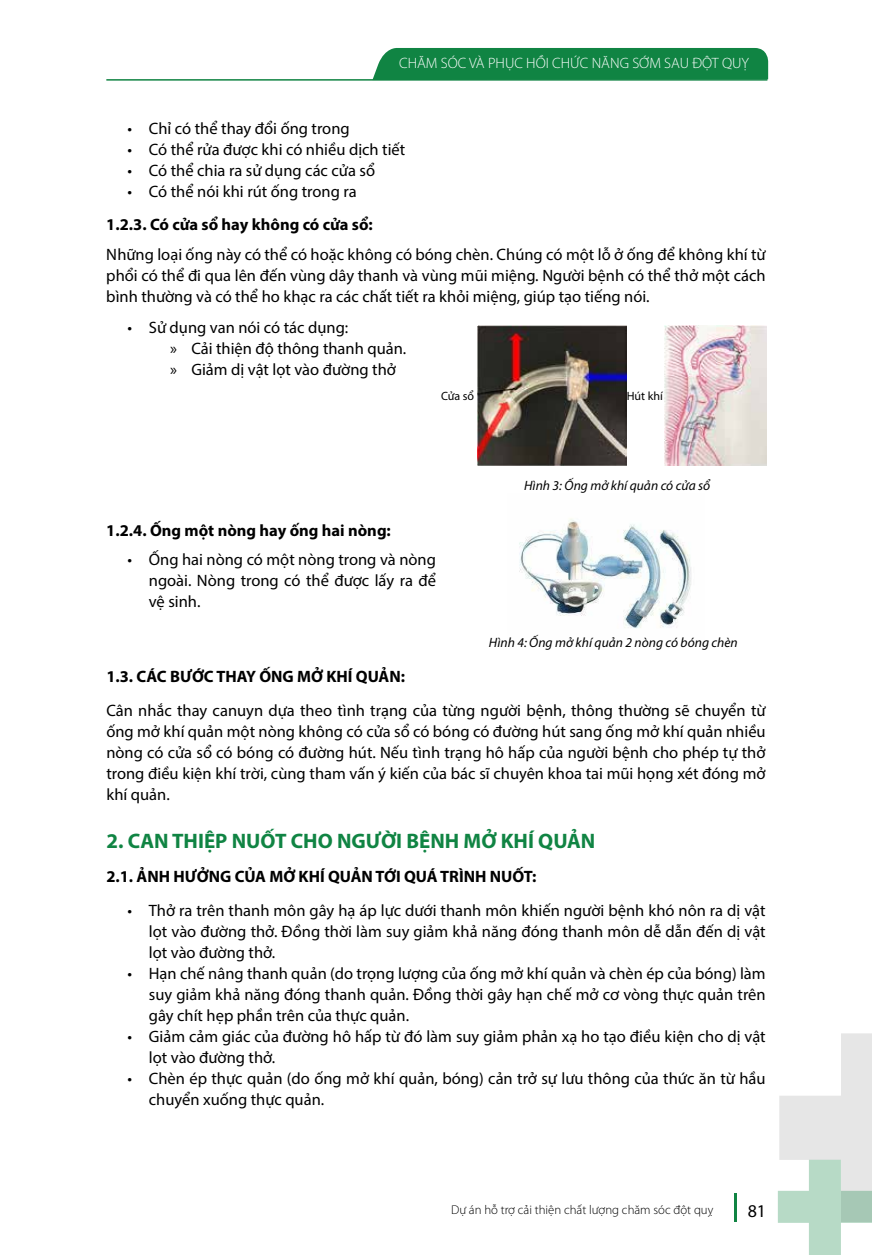
<style>
.page{position:relative;width:872px;height:1255px;background:#fff}
.page>*{position:absolute;margin:0;border:0;box-sizing:border-box;transform-origin:0 0}
.t1{font:700 21px "Myriad Pro";color:#108443}
.t2{font:18px "Myriad Pro";color:#000}
.t3{font:16.5px/21px "Myriad Pro";color:#000;text-align:justify}
.t4{font:700 16.5px "Myriad Pro";color:#000}
.t5{font:300 15px "Myriad Pro";color:#fff}
.t6{font:italic 13.5px "Myriad Pro";color:#000}
.t7{font:300 12.75px "Myriad Pro";color:#000}
.t8{font:12px "Myriad Pro";color:#000}
</style>
<div class="page">
<div style="left:372px;top:48px;width:396px;height:32px;background:#108443"></div>
<hr style="left:106px;top:79px;width:661px;height:2px;background:#108443">
<hr style="left:733px;top:1192px;width:3px;height:29px;background:#108443">
<svg style="left:778px;top:1033px;width:94px;height:221px"></svg>
<img style="left:478px;top:325px;width:148px;height:141px">
<img style="left:664px;top:325px;width:102px;height:141px">
<img style="left:519px;top:518px;width:172px;height:111px">
<p class="t5" style="left:399px;top:54px;width:351px">CHĂM SÓC VÀ PHỤC HỒI CHỨC NĂNG SỚM SAU ĐỘT QUỴ</p>
<p class="t3" style="left:128px;top:117px;width:224px">• Chỉ có thể thay đổi ống trong</p>
<p class="t3" style="left:128px;top:138px;width:279px">• Có thể rửa được khi có nhiều dịch tiết</p>
<p class="t3" style="left:128px;top:159px;width:249px">• Có thể chia ra sử dụng các cửa sổ</p>
<p class="t3" style="left:128px;top:180px;width:230px">• Có thể nói khi rút ống trong ra</p>
<p class="t4" style="left:106px;top:214px;width:268px">1.2.3. Có cửa sổ hay không có cửa sổ:</p>
<p class="t3" style="left:106px;top:243px;width:661px">Những loại ống này có thể có hoặc không có bóng chèn. Chúng có một lỗ ở ống để không khí từ phổi có thể đi qua lên đến vùng dây thanh và vùng mũi miệng. Người bệnh có thể thở một cách bình thường và có thể ho khạc ra các chất tiết ra khỏi miệng, giúp tạo tiếng nói.</p>
<p class="t3" style="left:170px;top:316px;width:238px;text-align:left;text-indent:-43px">• Sử dụng van nói có tác dụng:<br>» Cải thiện độ thông thanh quản. » Giảm dị vật lọt vào đường thở</p>
<p class="t8" style="left:441px;top:388px;width:35px">Cửa sổ</p>
<p class="t8" style="left:626px;top:388px;width:38px">Hút khí</p>
<p class="t6" style="left:524px;top:477px;width:188px">Hình 3: Ống mở khí quản có cửa sổ</p>
<p class="t4" style="left:106px;top:519px;width:286px">1.2.4. Ống một nòng hay ống hai nòng:</p>
<p class="t3" style="left:149px;top:549px;width:289px;text-indent:-21px">• Ống hai nòng có một nòng trong và nòng ngoài. Nòng trong có thể được lấy ra để vệ sinh.</p>
<p class="t6" style="left:489px;top:633px;width:250px">Hình 4: Ống mở khí quản 2 nòng có bóng chèn</p>
<p class="t4" style="left:106px;top:665px;width:300px">1.3. CÁC BƯỚC THAY ỐNG MỞ KHÍ QUẢN:</p>
<p class="t3" style="left:106px;top:699px;width:661px">Cân nhắc thay canuyn dựa theo tình trạng của từng người bệnh, thông thường sẽ chuyển từ ống mở khí quản một nòng không có cửa sổ có bóng có đường hút sang ống mở khí quản nhiều nòng có cửa sổ có bóng có đường hút. Nếu tình trạng hô hấp của người bệnh cho phép tự thở trong điều kiện khí trời, cùng tham vấn ý kiến của bác sĩ chuyên khoa tai mũi họng xét đóng mở khí quản.</p>
<p class="t1" style="left:106px;top:827px;width:490px">2. CAN THIỆP NUỐT CHO NGƯỜI BỆNH MỞ KHÍ QUẢN</p>
<p class="t4" style="left:106px;top:865px;width:432px">2.1. ẢNH HƯỞNG CỦA MỞ KHÍ QUẢN TỚI QUÁ TRÌNH NUỐT:</p>
<p class="t3" style="left:149px;top:899px;width:618px;text-indent:-21px">• Thở ra trên thanh môn gây hạ áp lực dưới thanh môn khiến người bệnh khó nôn ra dị vật lọt vào đường thở. Đồng thời làm suy giảm khả năng đóng thanh môn dễ dẫn đến dị vật lọt vào đường thở.</p>
<p class="t3" style="left:149px;top:962px;width:618px;text-indent:-21px">• Hạn chế nâng thanh quản (do trọng lượng của ống mở khí quản và chèn ép của bóng) làm suy giảm khả năng đóng thanh quản. Đồng thời gây hạn chế mở cơ vòng thực quản trên gây chít hẹp phần trên của thực quản.</p>
<p class="t3" style="left:149px;top:1025px;width:618px;text-indent:-21px">• Giảm cảm giác của đường hô hấp từ đó làm suy giảm phản xạ ho tạo điều kiện cho dị vật lọt vào đường thở.</p>
<p class="t3" style="left:149px;top:1067px;width:618px;text-indent:-21px">• Chèn ép thực quản (do ống mở khí quản, bóng) cản trở sự lưu thông của thức ăn từ hầu chuyển xuống thực quản.</p>
<p class="t7" style="left:451px;top:1202px;width:264px">Dự án hỗ trợ cải thiện chất lượng chăm sóc đột quỵ</p>
<p class="t2" style="left:747px;top:1199px;width:20px">81</p>
</div>
